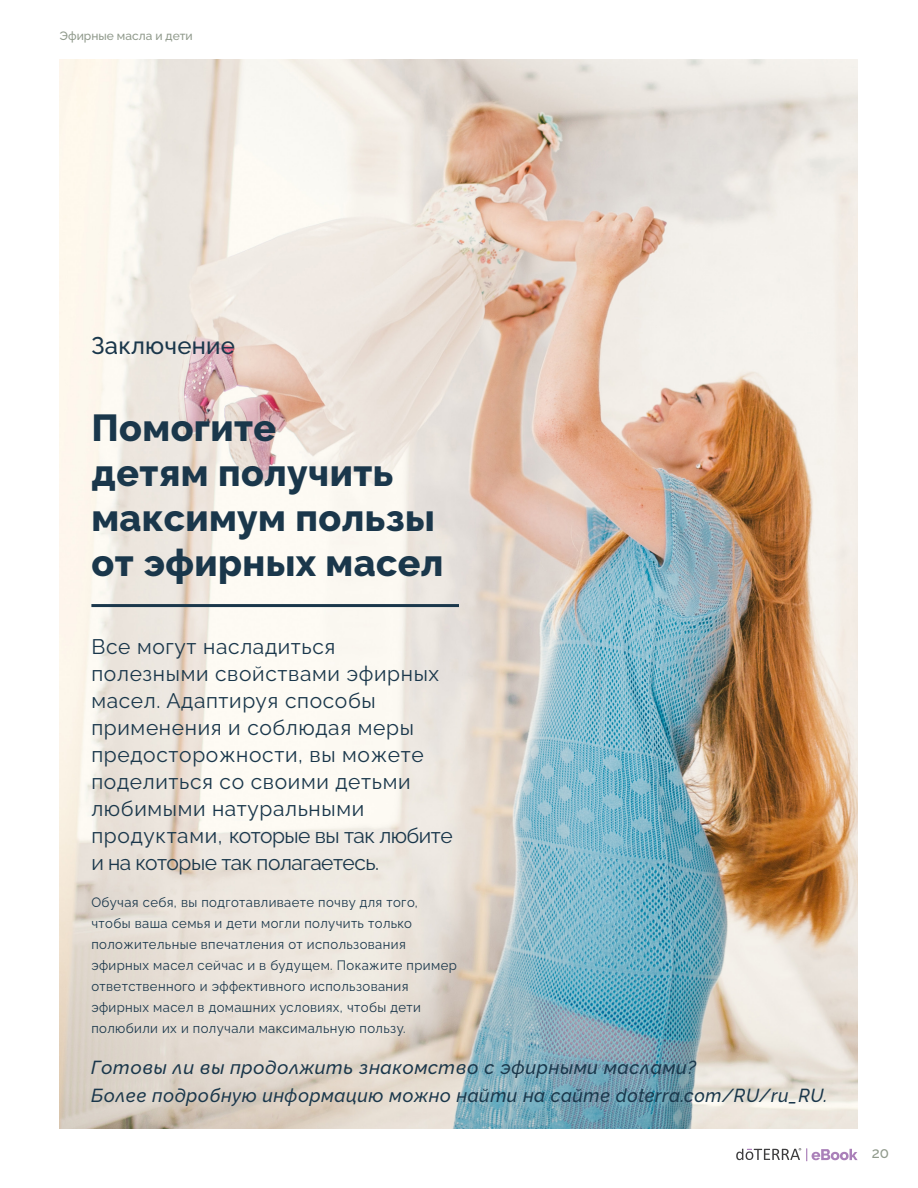
<style>
.page{position:relative;width:918px;height:1188px;background:#fff}
.page>*{position:absolute;margin:0;border:0;box-sizing:border-box;transform-origin:0 0}
.Chapter_Title{font:700 37.5px/45px "Raleway v 4020 Extra";letter-spacing:.01em;color:#1a374b}
.Chapter_Title-2{font:24px "Raleway v 4020 Medium";letter-spacing:.01em;color:#1a374b}
.Intro_Paragraph{font:21px/27px "Raleway v 4020 Regular";letter-spacing:.03em;color:#1a374b}
.Intro_Paragraph-2{font:italic 18.75px/28.5px "Raleway v 4020 Medium";letter-spacing:.03em;color:#1a374b}
.t1{font:15px "Raleway v 4020 Medium";color:#909a8c}
.Body_Copy{font:13.5px/21px "Raleway v 4020 Regular";letter-spacing:.03em;color:#1a374b}
.t2{font:12px "Raleway v 4020 Medium";color:#909a8c}
</style>
<div class="page">
<svg style="left:736px;top:1148px;width:122px;height:13px"></svg>
<img style="left:60px;top:60px;width:798px;height:1068px">
<hr style="left:91px;top:604px;width:368px;height:3px;background:#1a374b">
<p class="t2" style="left:60px;top:26px;width:135px">Эфирные масла и дети</p>
<p class="Chapter_Title-2" style="left:91px;top:326px;width:145px">Заключение</p>
<p class="Chapter_Title" style="left:91px;top:401px;width:354px">Помогите<br>детям получить максимум пользы от эфирных масел</p>
<p class="Intro_Paragraph" style="left:91px;top:630px;width:363px">Все могут насладиться полезными свойствами эфирных масел. Адаптируя способы применения и соблюдая меры предосторожности, вы можете поделиться со своими детьми любимыми натуральными продуктами, которые вы так любите и на которые так полагаетесь.</p>
<p class="Body_Copy" style="left:91px;top:890px;width:367px">Обучая себя, вы подготавливаете почву для того, чтобы ваша семья и дети могли получить только положительные впечатления от использования эфирных масел сейчас и в будущем. Покажите пример ответственного и эффективного использования эфирных масел в домашних условиях, чтобы дети полюбили их и получали максимальную пользу.</p>
<p class="Intro_Paragraph-2" style="left:91px;top:1051px;width:738px">Готовы ли вы продолжить знакомство с эфирными маслами?<br>Более подробную информацию можно найти на сайте doterra.com/RU/ru_RU.</p>
<p class="t1" style="left:872px;top:1141px;width:19px">20</p>
</div>
